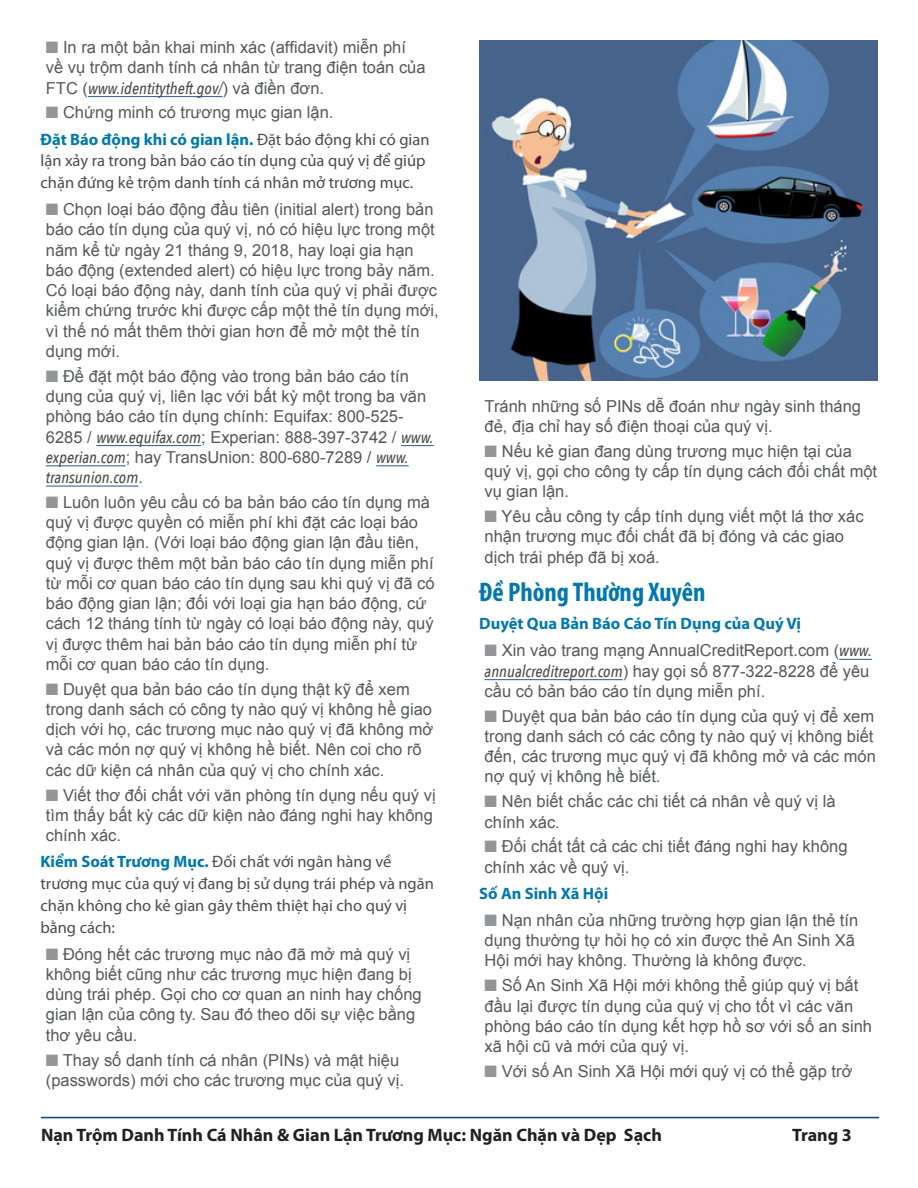
<style>
.page{position:relative;width:918px;height:1188px;background:#fff}
.page>*{position:absolute;margin:0;border:0;box-sizing:border-box;transform-origin:0 0}
.Subheads{font:700 condensed 27px "Myriad Pro";color:#0078ae}
.t1{font:700 18px "Myriad Pro";color:#231f20}
.Bullets2{font:16.5px/20.2px "Arial";color:#57585a}
.Text{font:16.5px/21.8px "Myriad Pro";color:#4b4c4d}
.small_bold{font:700 16.5px "Myriad Pro";color:#0078ae}
.s1{color:#939598}
.s2{font-family:"Avenir Next Condensed";font-weight:500;font-style:italic;color:#4b4c4d}
.s3{font-weight:700;color:#0078ae}
</style>
<div class="page">
<hr style="left:41px;top:1117px;width:838px;height:1px;background:#00467e">
<hr style="left:88px;top:96px;width:134px;height:1px;background:#3c6a9d">
<hr style="left:96px;top:445px;width:105px;height:1px;background:#3c6a9d">
<hr style="left:401px;top:445px;width:33px;height:1px;background:#3c6a9d">
<hr style="left:46px;top:465px;width:80px;height:1px;background:#3c6a9d">
<hr style="left:376px;top:465px;width:33px;height:1px;background:#3c6a9d">
<hr style="left:46px;top:485px;width:92px;height:2px;background:#3c6a9d">
<hr style="left:839px;top:659px;width:33px;height:1px;background:#3c6a9d">
<hr style="left:485px;top:679px;width:138px;height:1px;background:#3c6a9d">
<img style="left:479px;top:40px;width:399px;height:340px">
<p class="Bullets2" style="left:46px;top:37px;width:381px"><span class="s1">■</span> In ra một bản khai minh xác (affidavit) miễn phí về vụ trộm danh tính cá nhân từ trang điện toán của<br>FTC (<span class="s2">www.identitytheft.gov/</span>) và điền đơn.</p>
<p class="Bullets2" style="left:46px;top:103px;width:289px"><span class="s1">■</span> Chứng minh có trương mục gian lận.</p>
<p class="Text" style="left:40px;top:128px;width:391px"><span class="s3">Đặt Báo động khi có gian lận.</span> Đặt báo động khi có gian lận xảy ra trong bản báo cáo tín dụng của quý vị để giúp chặn đứng kẻ trộm danh tính cá nhân mở trương mục.</p>
<p class="Bullets2" style="left:46px;top:199px;width:394px"><span class="s1">■</span> Chọn loại báo động đầu tiên (initial alert) trong bản báo cáo tín dụng của quý vị, nó có hiệu lực trong một năm kể từ ngày 21 tháng 9, 2018, hay loại gia hạn báo động (extended alert) có hiệu lực trong bảy năm.<br>Có loại báo động này, danh tính của quý vị phải được kiểm chứng trước khi được cấp một thẻ tín dụng mới, vì thế nó mất thêm thời gian hơn để mở một thẻ tín dụng mới.</p>
<p class="Bullets2" style="left:46px;top:366px;width:389px"><span class="s1">■</span> Ðể đặt một báo động vào trong bản báo cáo tín dụng của quý vị, liên lạc với bất kỳ một trong ba văn phòng báo cáo tín dụng chính: Equifax: 800-525- 6285 / <span class="s2">www.equifax.com</span>; Experian: 888-397-3742 / <span class="s2">www. experian.com</span>; hay TransUnion: 800-680-7289 / <span class="s2">www. transunion.com</span>.</p>
<p class="Bullets2" style="left:46px;top:492px;width:390px"><span class="s1">■</span> Luôn luôn yêu cầu có ba bản báo cáo tín dụng mà quý vị được quyền có miễn phí khi đặt các loại báo động gian lận. (Với loại báo động gian lận đầu tiên, quý vị được thêm một bản báo cáo tín dụng miễn phí từ mỗi cơ quan báo cáo tín dụng sau khi quý vị đã có báo động gian lận; đối với loại gia hạn báo động, cứ cách 12 tháng tính từ ngày có loại báo động này, quý vị được thêm hai bản báo cáo tín dụng miễn phí từ mỗi cơ quan báo cáo tín dụng.</p>
<p class="Bullets2" style="left:46px;top:679px;width:389px"><span class="s1">■</span> Duyệt qua bản báo cáo tín dụng thật kỹ để xem trong danh sách có công ty nào quý vị không hề giao dịch với họ, các trương mục nào quý vị đã không mở và các món nợ quý vị không hề biết. Nên coi cho rõ các dữ kiện cá nhân của quý vị cho chính xác.</p>
<p class="Bullets2" style="left:46px;top:785px;width:391px"><span class="s1">■</span> Viết thơ đối chất với văn phòng tín dụng nếu quý vị tìm thấy bất kỳ các dữ kiện nào đáng nghi hay không chính xác.</p>
<p class="Text" style="left:40px;top:851px;width:395px"><span class="s3">Kiểm Soát Trương Mục.</span> Ðối chất với ngân hàng về trương mục của quý vị đang bị sử dụng trái phép và ngăn chặn không cho kẻ gian gây thêm thiệt hại cho quý vị bằng cách:</p>
<p class="Bullets2" style="left:46px;top:944px;width:377px"><span class="s1">■</span> Ðóng hết các trương mục nào đã mở mà quý vị không biết cũng như các trương mục hiện đang bị dùng trái phép. Gọi cho cơ quan an ninh hay chống gian lận của công ty. Sau đó theo dõi sự việc bằng thơ yêu cầu.</p>
<p class="Bullets2" style="left:46px;top:1050px;width:360px"><span class="s1">■</span> Thay số danh tính cá nhân (PINs) và mật hiệu (passwords) mới cho các trương mục của quý vị.</p>
<p class="Bullets2" style="left:485px;top:396px;width:378px">Tránh những số PINs dễ đoán như ngày sinh tháng đẻ, địa chỉ hay số điện thoại của quý vị.</p>
<p class="Bullets2" style="left:485px;top:441px;width:394px"><span class="s1">■</span> Nếu kẻ gian đang dùng trương mục hiện tại của quý vị, gọi cho công ty cấp tín dụng cách đối chất một vụ gian lận.</p>
<p class="Bullets2" style="left:485px;top:506px;width:380px"><span class="s1">■</span> Yêu cầu công ty cấp tính dụng viết một lá thơ xác nhận trương mục đối chất đã bị đóng và các giao dịch trái phép đã bị xoá.</p>
<p class="Subheads" style="left:479px;top:575px;width:228px">Ðề Phòng Thường Xuyên</p>
<p class="small_bold" style="left:479px;top:613px;width:323px">Duyệt Qua Bản Báo Cáo Tín Dụng của Quý Vị</p>
<p class="Bullets2" style="left:485px;top:641px;width:389px"><span class="s1">■</span> Xin vào trang mạng AnnualCreditReport.com (<span class="s2">www. annualcreditreport.com</span>) hay gọi số 877-322-8228 để yêu cầu có bản báo cáo tín dụng miễn phí.</p>
<p class="Bullets2" style="left:485px;top:706px;width:393px"><span class="s1">■</span> Duyệt qua bản báo cáo tín dụng của quý vị để xem trong danh sách có các công ty nào quý vị không biết đến, các trương mục quý vị đã không mở và các món nợ quý vị không hề biết.</p>
<p class="Bullets2" style="left:485px;top:792px;width:352px"><span class="s1">■</span> Nên biết chắc các chi tiết cá nhân về quý vị là chính xác.</p>
<p class="Bullets2" style="left:485px;top:837px;width:364px"><span class="s1">■</span> Ðối chất tất cả các chi tiết đáng nghi hay không chính xác về quý vị.</p>
<p class="small_bold" style="left:479px;top:883px;width:131px">Số An Sinh Xã Hội</p>
<p class="Bullets2" style="left:485px;top:910px;width:375px"><span class="s1">■</span> Nạn nhân của những trường hợp gian lận thẻ tín dụng thường tự hỏi họ có xin được thẻ An Sinh Xã<br>Hội mới hay không. Thường là không được.</p>
<p class="Bullets2" style="left:485px;top:976px;width:389px"><span class="s1">■</span> Số An Sinh Xã Hội mới không thể giúp quý vị bắt đầu lại được tín dụng của quý vị cho tốt vì các văn phòng báo cáo tín dụng kết hợp hồ sơ với số an sinh xã hội cũ và mới của quý vị.</p>
<p class="Bullets2" style="left:485px;top:1061px;width:369px"><span class="s1">■</span> Với số An Sinh Xã Hội mới quý vị có thể gặp trở</p>
<p class="t1" style="left:41px;top:1123px;width:622px">Nạn Trộm Danh Tính Cá Nhân &amp; Gian Lận Trương Mục: Ngăn Chặn và Dẹp Sạch</p>
<p class="t1" style="left:792px;top:1123px;width:61px">Trang 3</p>
</div>
